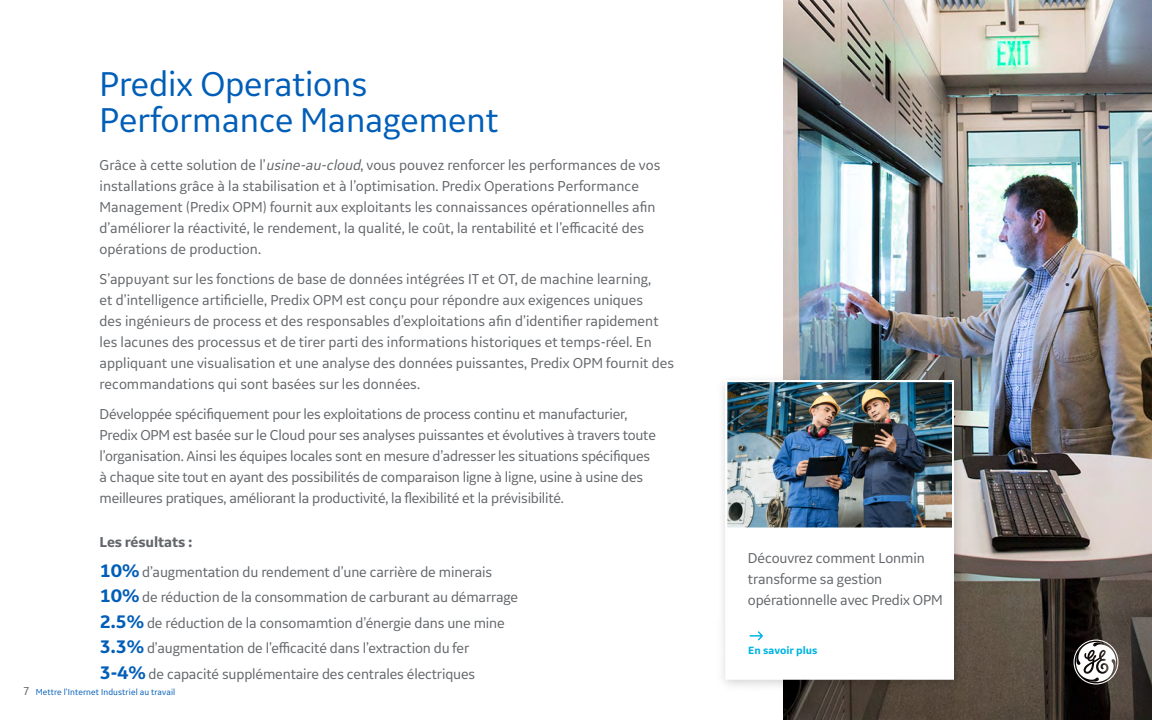
<style>
.page{position:relative;width:1152px;height:720px;background:#fff}
.page>*{position:absolute;margin:0;border:0;box-sizing:border-box;transform-origin:0 0}
.t1{font:36px/36px "GE Inspira Sans";letter-spacing:-.005em;color:#005eb8}
.t2{font:15px/21px "GE Inspira Sans";letter-spacing:-.01em;color:#63666a}
.t3{font:700 11px "GE Inspira Sans";color:#00b5e2}
.t4{font:9px "GE Inspira Sans";letter-spacing:.01em;color:#005eb8}
.s1{font-style:italic}
.s2{font-weight:700}
.s3{font-weight:700;font-size:19px;color:#005eb8}
.s4{font-size:12px;color:#63666a}
</style>
<div class="page">
<img style="left:783px;top:0;width:369px;height:720px">
<svg style="left:1074px;top:640px;width:44px;height:44px"></svg>
<div style="left:716px;top:373px;width:249px;height:319px;background:#000;opacity:.18"></div>
<svg style="left:724px;top:530px;width:231px;height:150px"></svg>
<img style="left:724px;top:379px;width:231px;height:151px">
<svg style="left:750px;top:631px;width:13px;height:9px"></svg>
<h1 class="t1" style="left:100px;top:65px;width:400px">Predix Operations<br>Performance Management</h1>
<p class="t2" style="left:100px;top:154px;width:562px">Grâce à cette solution de l’<span class="s1">usine-au-cloud</span>, vous pouvez renforcer les performances de vos installations grâce à la stabilisation et à l’optimisation. Predix Operations Performance Management (Predix OPM) fournit aux exploitants les connaissances opérationnelles afin d’améliorer la réactivité, le rendement, la qualité, le coût, la rentabilité et l’efficacité des opérations de production.</p>
<p class="t2" style="left:100px;top:268px;width:576px">S’appuyant sur les fonctions de base de données intégrées IT et OT, de machine learning,<br>et d’intelligence artificielle, Predix OPM est conçu pour répondre aux exigences uniques<br>des ingénieurs de process et des responsables d’exploitations afin d’identifier rapidement les lacunes des processus et de tirer parti des informations historiques et temps-réel. En appliquant une visualisation et une analyse des données puissantes, Predix OPM fournit des recommandations qui sont basées sur les données.</p>
<p class="t2" style="left:100px;top:403px;width:558px">Développée spécifiquement pour les exploitations de process continu et manufacturier, Predix OPM est basée sur le Cloud pour ses analyses puissantes et évolutives à travers toute l’organisation. Ainsi les équipes locales sont en mesure d’adresser les situations spécifiques à chaque site tout en ayant des possibilités de comparaison ligne à ligne, usine à usine des meilleures pratiques, améliorant la productivité, la flexibilité et la prévisibilité.</p>
<p class="t2" style="left:100px;top:526px;width:394px;line-height:30px"><span class="s2">Les résultats :<br></span><span class="s3">10%</span> d’augmentation du rendement d’une carrière de minerais</p>
<p class="t2" style="left:100px;top:584px;width:420px;line-height:25.5px"><span class="s3">10%</span> de réduction de la consommation de carburant au démarrage <span class="s3">2.5%</span> de réduction de la consomamtion d’énergie dans une mine <span class="s3">3.3%</span> d’augmentation de l’efficacité dans l’extraction du fer <span class="s3">3-4%</span> de capacité supplémentaire des centrales électriques</p>
<p class="t4" style="left:23px;top:686px;width:154px"><span class="s4">7</span> Mettre l’Internet Industriel au travail</p>
<p class="t2" style="left:748px;top:547px;width:196px">Découvrez comment Lonmin transforme sa gestion opérationnelle avec Predix OPM</p>
<p class="t3" style="left:748px;top:643px;width:71px">En savoir plus</p>
</div>
